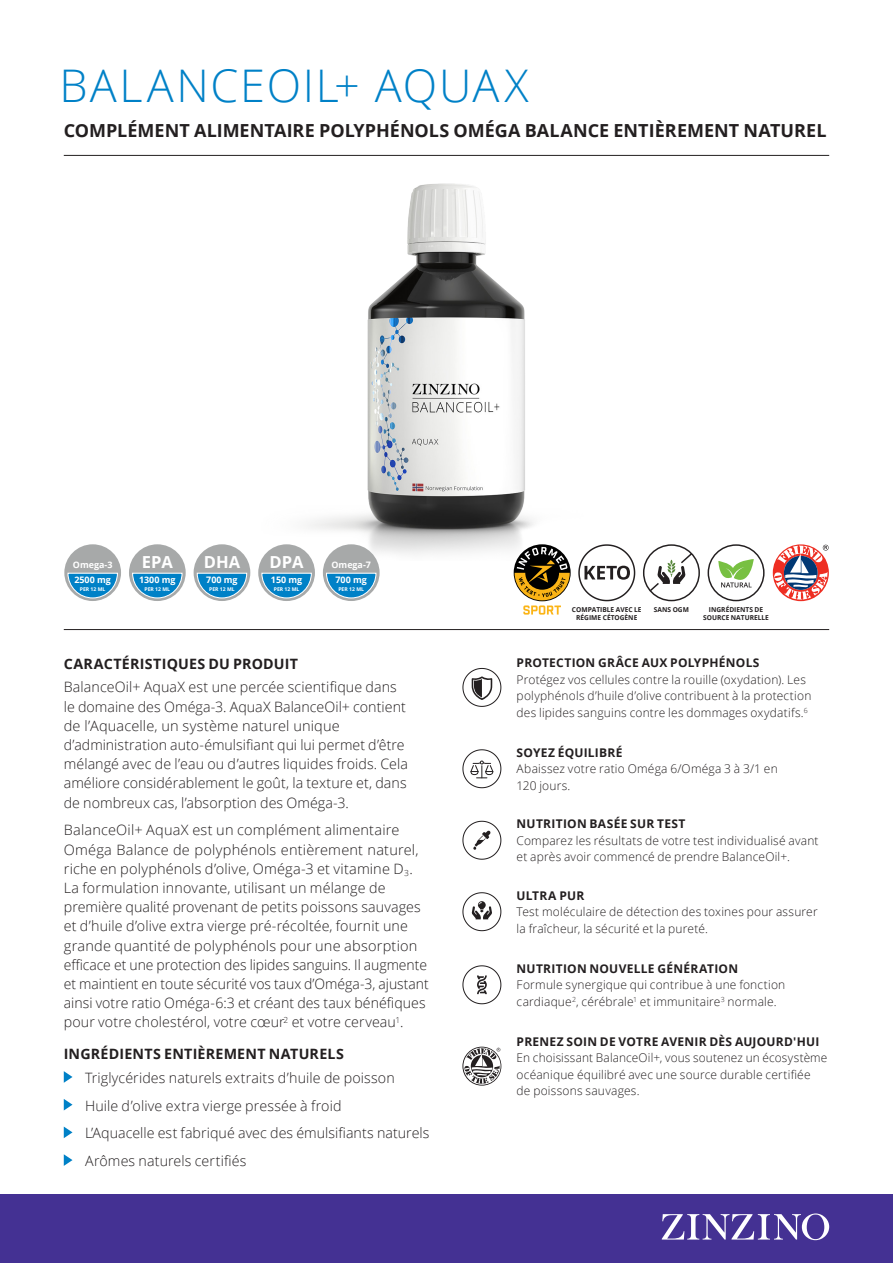
<style>
.page{position:relative;width:893px;height:1263px;background:#fff}
.page>*{position:absolute;margin:0;border:0;box-sizing:border-box;transform-origin:0 0}
.Heading_30_35_-_färg{font:300 45px "Open Sans";letter-spacing:.04em;color:#0081c7}
.Sub-heading_12_14{font:700 18px "Open Sans";letter-spacing:.005em;color:#231f20}
.t1{font:700 16.65px "Open Sans";color:#fff}
.Preamble_10_14{font:300 14.25px/19.2px "Open Sans";letter-spacing:.005em;color:#231f20}
.Bullet_points_10_14{font:300 14.25px "Open Sans";letter-spacing:.005em;color:#231f20}
.Preamble_10_14-2{font:700 14.25px "Open Sans";letter-spacing:.015em;color:#231f20}
.Body_8_11{font:300 12px/16.5px "Open Sans";letter-spacing:.015em;color:#231f20}
.Body_8_11-2{font:700 12px "Open Sans";letter-spacing:.02em;color:#231f20}
.t2{font:700 8.85px "Open Sans";color:#fff}
.t3{font:700 6.75px/8.1px "Open Sans";color:#231f20;text-align:center}
.t4{font:700 5.1px "Open Sans";color:#fff}
</style>
<div class="page">
<div style="left:0;top:1194px;width:893px;height:69px;background:#443193"></div>
<svg style="left:662px;top:1213px;width:167px;height:27px"></svg>
<img style="left:300px;top:183px;width:233px;height:376px">
<hr style="left:64px;top:629px;width:765px;height:1px;background:#231f20">
<svg style="left:462px;top:749px;width:39px;height:39px"></svg>
<svg style="left:462px;top:821px;width:39px;height:39px"></svg>
<svg style="left:462px;top:892px;width:39px;height:39px"></svg>
<svg style="left:462px;top:965px;width:39px;height:39px"></svg>
<svg style="left:463px;top:1047px;width:38px;height:38px"></svg>
<svg style="left:462px;top:668px;width:39px;height:39px"></svg>
<div style="left:64px;top:544px;width:57px;height:57px;background:#a7a9a9;border-radius:50%"></div>
<svg style="left:67px;top:572px;width:51px;height:27px"></svg>
<div style="left:129px;top:544px;width:57px;height:57px;background:#a7a9a9;border-radius:50%"></div>
<svg style="left:132px;top:572px;width:51px;height:27px"></svg>
<div style="left:194px;top:544px;width:56px;height:57px;background:#a7a9a9;border-radius:50%"></div>
<svg style="left:196px;top:572px;width:52px;height:27px"></svg>
<div style="left:258px;top:544px;width:57px;height:57px;background:#a7a9a9;border-radius:50%"></div>
<svg style="left:261px;top:572px;width:51px;height:27px"></svg>
<div style="left:323px;top:544px;width:57px;height:57px;background:#a7a9a9;border-radius:50%"></div>
<svg style="left:325px;top:572px;width:52px;height:27px"></svg>
<svg style="left:772px;top:544px;width:57px;height:57px"></svg>
<div style="left:643px;top:544px;width:57px;height:57px;border:1px solid #231f20;border-radius:50%"></div>
<svg style="left:648px;top:551px;width:46px;height:42px"></svg>
<div style="left:708px;top:544px;width:57px;height:57px;border:1px solid #231f20;border-radius:50%"></div>
<svg style="left:718px;top:559px;width:36px;height:28px"></svg>
<svg style="left:578px;top:544px;width:57px;height:57px"></svg>
<hr style="left:64px;top:155px;width:765px;height:1px;background:#231f20">
<svg style="left:64px;top:1071px;width:9px;height:12px"></svg>
<svg style="left:64px;top:1099px;width:9px;height:11px"></svg>
<svg style="left:64px;top:1126px;width:9px;height:12px"></svg>
<svg style="left:64px;top:1154px;width:9px;height:12px"></svg>
<svg style="left:515px;top:545px;width:55px;height:70px"></svg>
<p class="Heading_30_35_-_färg" style="left:60px;top:55px;width:471px">BALANCEOIL+ AQUAX</p>
<p class="Sub-heading_12_14" style="left:64px;top:118px;width:764px">COMPLÉMENT ALIMENTAIRE POLYPHÉNOLS OMÉGA BALANCE ENTIÈREMENT NATUREL</p>
<p class="t2" style="left:73px;top:558px;width:41px">Omega-3</p>
<p class="t1" style="left:142px;top:550px;width:33px">EPA</p>
<p class="t2" style="left:139px;top:574px;width:38px">1300 mg</p>
<p class="t4" style="left:145px;top:586px;width:27px">PER 12 ML</p>
<p class="t2" style="left:74px;top:574px;width:38px">2500 mg</p>
<p class="t4" style="left:80px;top:586px;width:27px">PER 12 ML</p>
<p class="t1" style="left:204px;top:550px;width:38px">DHA</p>
<p class="t2" style="left:206px;top:574px;width:33px">700 mg</p>
<p class="t4" style="left:209px;top:586px;width:27px">PER 12 ML</p>
<p class="t1" style="left:270px;top:550px;width:36px">DPA</p>
<p class="t2" style="left:271px;top:574px;width:33px">150 mg</p>
<p class="t4" style="left:274px;top:586px;width:27px">PER 12 ML</p>
<p class="t2" style="left:331px;top:558px;width:41px">Omega-7</p>
<p class="t2" style="left:336px;top:574px;width:33px">700 mg</p>
<p class="t4" style="left:338px;top:586px;width:27px">PER 12 ML</p>
<p class="Preamble_10_14-2" style="left:64px;top:654px;width:236px">CARACTÉRISTIQUES DU PRODUIT</p>
<p class="Preamble_10_14" style="left:64px;top:677px;width:346px">BalanceOil+ AquaX est une percée scientifique dans le domaine des Oméga-3. AquaX BalanceOil+ contient de l’Aquacelle, un système naturel unique d’administration auto-émulsifiant qui lui permet d’être mélangé avec de l’eau ou d’autres liquides froids. Cela améliore considérablement le goût, la texture et, dans de nombreux cas, l’absorption des Oméga-3.</p>
<p class="Preamble_10_14" style="left:64px;top:820px;width:366px">BalanceOil+ AquaX est un complément alimentaire Oméga Balance de polyphénols entièrement naturel, riche en polyphénols d’olive, Oméga-3 et vitamine D<sub>3</sub>.<br>La formulation innovante, utilisant un mélange de première qualité provenant de petits poissons sauvages et d’huile d’olive extra vierge pré-récoltée, fournit une grande quantité de polyphénols pour une absorption efficace et une protection des lipides sanguins. Il augmente et maintient en toute sécurité vos taux d’Oméga-3, ajustant ainsi votre ratio Oméga-6:3 et créant des taux bénéfiques pour votre cholestérol, votre cœur<sup>2</sup> et votre cerveau<sup>1</sup>.</p>
<p class="Preamble_10_14-2" style="left:64px;top:1044px;width:282px">INGRÉDIENTS ENTIÈREMENT NATURELS</p>
<p class="Bullet_points_10_14" style="left:85px;top:1068px;width:311px">Triglycérides naturels extraits d’huile de poisson</p>
<p class="Bullet_points_10_14" style="left:85px;top:1095px;width:258px">Huile d’olive extra vierge pressée à froid</p>
<p class="Bullet_points_10_14" style="left:85px;top:1123px;width:346px">L’Aquacelle est fabriqué avec des émulsifiants naturels</p>
<p class="Bullet_points_10_14" style="left:85px;top:1151px;width:163px">Arômes naturels certifiés</p>
<p class="t3" style="left:572px;top:605px;width:71px">COMPATIBLE AVEC LE</p>
<p class="t3" style="left:654px;top:605px;width:37px">SANS OGM</p>
<p class="t3" style="left:576px;top:613px;width:63px">RÉGIME CÉTOGÈNE</p>
<p class="t3" style="left:703px;top:605px;width:67px">INGRÉDIENTS DE<br>SOURCE NATURELLE</p>
<p class="Body_8_11-2" style="left:517px;top:654px;width:244px">PROTECTION GRÂCE AUX POLYPHÉNOLS</p>
<p class="Body_8_11" style="left:517px;top:671px;width:296px">Protégez vos cellules contre la rouille (oxydation). Les polyphénols d’huile d’olive contribuent à la protection des lipides sanguins contre les dommages oxydatifs.<sup>6</sup></p>
<p class="Body_8_11-2" style="left:517px;top:744px;width:107px">SOYEZ ÉQUILIBRÉ</p>
<p class="Body_8_11" style="left:517px;top:760px;width:263px">Abaissez votre ratio Oméga 6/Oméga 3 à 3/1 en<br>120 jours.</p>
<p class="Body_8_11-2" style="left:517px;top:815px;width:170px">NUTRITION BASÉE SUR TEST</p>
<p class="Body_8_11" style="left:517px;top:832px;width:303px">Comparez les résultats de votre test individualisé avant et après avoir commencé de prendre BalanceOil+.</p>
<p class="Body_8_11-2" style="left:517px;top:887px;width:69px">ULTRA PUR</p>
<p class="Body_8_11" style="left:517px;top:903px;width:302px">Test moléculaire de détection des toxines pour assurer la fraîcheur, la sécurité et la pureté.</p>
<p class="Body_8_11-2" style="left:517px;top:960px;width:223px">NUTRITION NOUVELLE GÉNÉRATION</p>
<p class="Body_8_11" style="left:517px;top:976px;width:270px">Formule synergique qui contribue à une fonction cardiaque<sup>2</sup>, cérébrale<sup>1</sup> et immunitaire<sup>3</sup> normale.</p>
<p class="Body_8_11-2" style="left:517px;top:1033px;width:304px">PRENEZ SOIN DE VOTRE AVENIR DÈS AUJOURD'HUI</p>
<p class="Body_8_11" style="left:517px;top:1049px;width:312px">En choisissant BalanceOil+, vous soutenez un écosystème océanique équilibré avec une source durable certifiée de poissons sauvages.</p>
</div>
